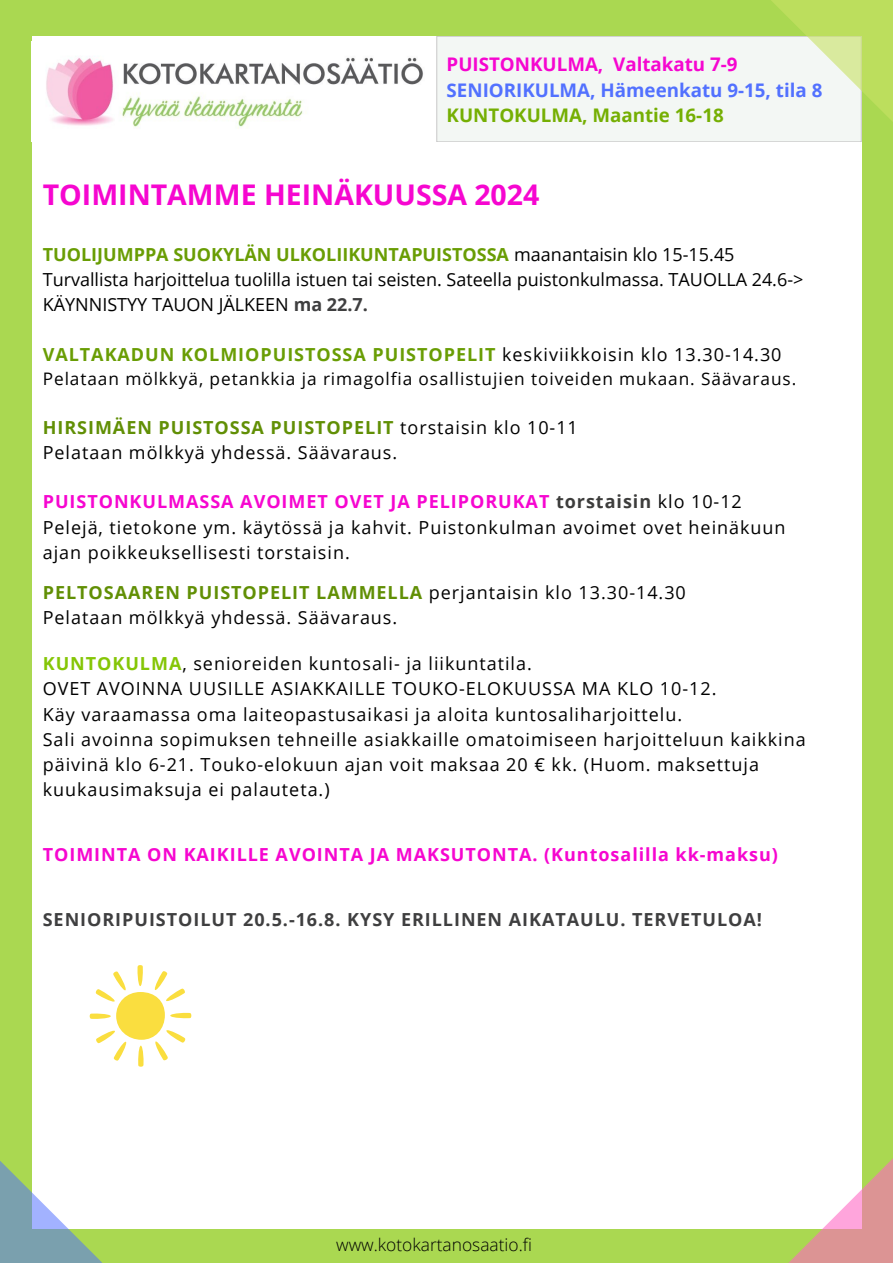
<style>
.page{position:relative;width:893px;height:1263px;background:#aad851}
.page>*{position:absolute;margin:0;border:0;box-sizing:border-box;transform-origin:0 0}
.t1{font:700 28.5px "Open Sans";color:#f606d0}
.t2{font:700 18.75px/25.9px "Open Sans";color:#5271ff}
.t3{font:18px/25.2px "Open Sans";letter-spacing:.055em;color:#000}
.t4{font:700 18px "Open Sans";letter-spacing:.055em;color:#f606d0}
.t5{font:18px "Open Sans";color:#000}
.t6{font:700 18px "Open Sans";letter-spacing:.055em;color:#699d04}
.t7{font:700 18px "Open Sans";color:#699d04}
.t8{font:700 18px "Open Sans";letter-spacing:.055em;color:#3f3f40}
.t9{font:700 18px "Open Sans";letter-spacing:.055em;color:#618f05}
.t10{font:300 17.33px "Open Sans";color:#000}
.t11{font:17.25px "Open Sans";letter-spacing:.055em;color:#000}
.s1{color:#f606d0}
.s2{color:#75af03}
.s3{font-weight:400;color:#000}
.s4{font-weight:700;color:#3f3f40}
.s5{color:#3d3d3c}
.s6{font-weight:700;color:#618f05}
.s7{font-weight:700;color:#85c606}
</style>
<div class="page">
<div style="left:32px;top:36px;width:829px;height:1192px;background:#fff"></div>
<svg style="left:770px;top:1141px;width:123px;height:122px"></svg>
<svg style="left:0;top:1161px;width:103px;height:102px"></svg>
<svg style="left:437px;top:0;width:456px;height:142px"></svg>
<img style="left:46px;top:57px;width:377px;height:72px">
<svg style="left:89px;top:965px;width:103px;height:102px"></svg>
<h3 class="t2" style="left:446px;top:51px;width:377px"><span class="s1">PUISTONKULMA, Valtakatu 7-9<br></span>SENIORIKULMA, Hämeenkatu 9-15, tila 8<br><span class="s2">KUNTOKULMA, Maantie 16-18</span></h3>
<p class="t1" style="left:43px;top:175px;width:498px">TOIMINTAMME HEINÄKUUSSA 2024</p>
<h3 class="t7" style="left:43px;top:242px;width:693px">TUOLIJUMPPA SUOKYLÄN ULKOLIIKUNTAPUISTOSSA <span class="s3">maanantaisin klo 15-15.45</span></h3>
<h1 class="t5" style="left:43px;top:267px;width:762px">Turvallista harjoittelua tuolilla istuen tai seisten. Sateella puistonkulmassa. TAUOLLA 24.6-&gt;</h1>
<p class="t5" style="left:43px;top:292px;width:327px">KÄYNNISTYY TAUON JÄLKEEN <span class="s4">ma 22.7.</span></p>
<p class="t6" style="left:43px;top:341px;width:740px">VALTAKADUN KOLMIOPUISTOSSA PUISTOPELIT <span class="s3">keskiviikkoisin klo 13.30-14.30</span></p>
<p class="t11" style="left:43px;top:366px;width:755px">Pelataan mölkkyä, petankkia ja rimagolfia osallistujien toiveiden mukaan. Säävaraus.</p>
<p class="t9" style="left:43px;top:415px;width:536px">HIRSIMÄEN PUISTOSSA PUISTOPELIT <span class="s3">torstaisin klo 10-11</span></p>
<p class="t3" style="left:43px;top:440px;width:356px">Pelataan mölkkyä yhdessä. Säävaraus.</p>
<p class="t4" style="left:43px;top:489px;width:700px">PUISTONKULMASSA AVOIMET OVET JA PELIPORUKAT <span class="s5">torstaisin</span> <span class="s3">klo 10-12</span></p>
<p class="t3" style="left:43px;top:514px;width:744px">Pelejä, tietokone ym. käytössä ja kahvit. Puistonkulman avoimet ovet heinäkuun</p>
<p class="t3" style="left:43px;top:539px;width:308px">ajan poikkeuksellisesti torstaisin.</p>
<p class="t3" style="left:43px;top:579px;width:644px"><span class="s6">PELTOSAAREN PUISTOPELIT LAMMELLA</span> perjantaisin klo 13.30-14.30<br>Pelataan mölkkyä yhdessä. Säävaraus.</p>
<p class="t3" style="left:43px;top:650px;width:490px"><span class="s7">KUNTOKULMA</span>, senioreiden kuntosali- ja liikuntatila.</p>
<p class="t3" style="left:43px;top:676px;width:675px">OVET AVOINNA UUSILLE ASIAKKAILLE TOUKO-ELOKUUSSA MA KLO 10-12.</p>
<p class="t3" style="left:43px;top:701px;width:764px">Käy varaamassa oma laiteopastusaikasi ja aloita kuntosaliharjoittelu.<br>Sali avoinna sopimuksen tehneille asiakkaille omatoimiseen harjoitteluun kaikkina päivinä klo 6-21. Touko-elokuun ajan voit maksaa 20 € kk. (Huom. maksettuja kuukausimaksuja ei palauteta.)</p>
<p class="t4" style="left:43px;top:842px;width:736px">TOIMINTA ON KAIKILLE AVOINTA JA MAKSUTONTA. (Kuntosalilla kk-maksu)</p>
<p class="t8" style="left:43px;top:907px;width:721px">SENIORIPUISTOILUT 20.5.-16.8. KYSY ERILLINEN AIKATAULU. TERVETULOA!</p>
<p class="t10" style="left:336px;top:1233px;width:197px">www.kotokartanosaatio.fi</p>
</div>
